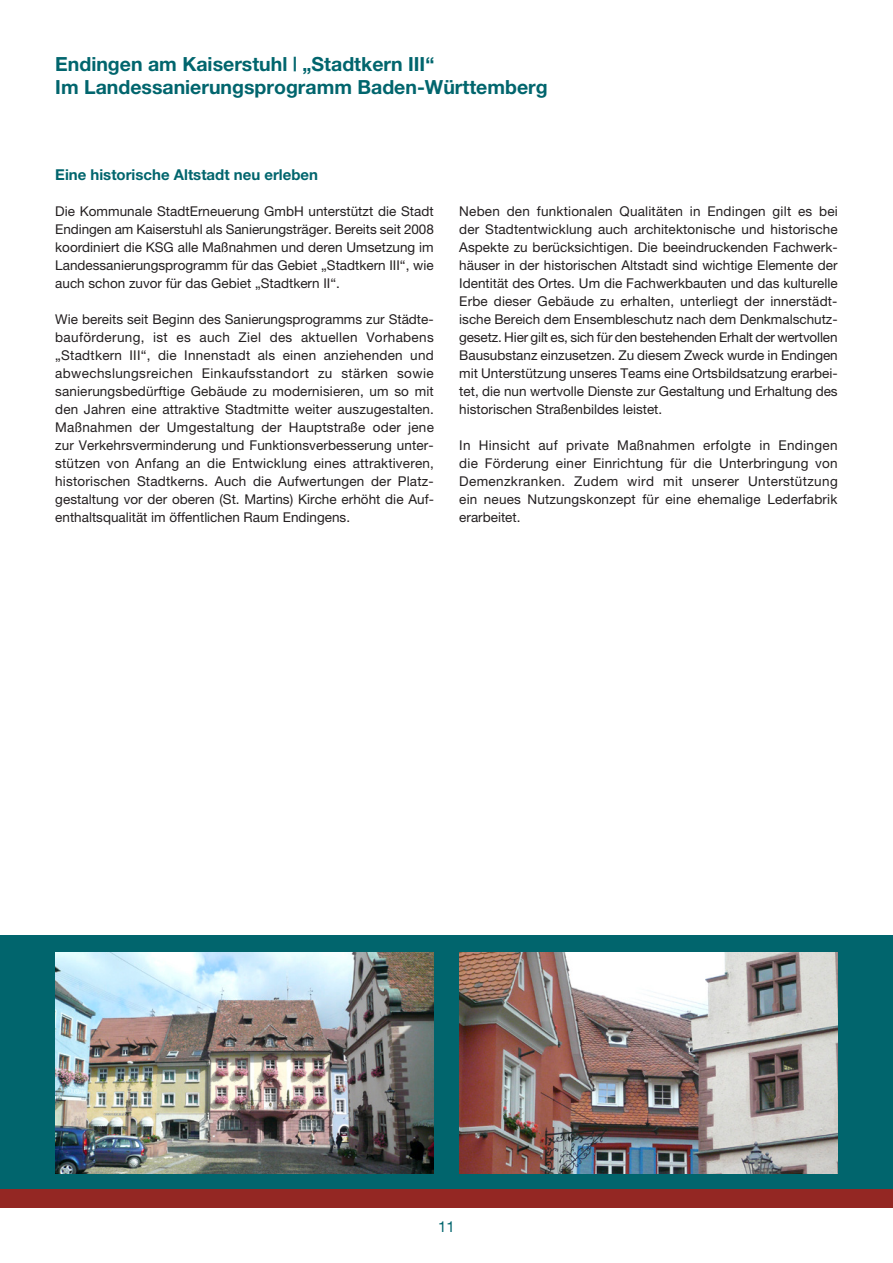
<style>
.page{position:relative;width:893px;height:1263px;background:#fff}
.page>*{position:absolute;margin:0;border:0;box-sizing:border-box;transform-origin:0 0}
.t1{font:700 19.5px/23.4px "Helvetica Neue";color:#01656d}
.t2{font:700 15px "Helvetica Neue";color:#01656d}
.t3{font:15px "Helvetica Neue";color:#01656d}
.t4{font:13.5px/18px "Helvetica Neue";color:#231f20;text-align:justify}
</style>
<div class="page">
<div style="left:0;top:1186px;width:893px;height:22px;background:#942723"></div>
<div style="left:0;top:935px;width:893px;height:253px;background:#01656d"></div>
<img style="left:55px;top:952px;width:379px;height:222px">
<img style="left:459px;top:952px;width:379px;height:222px">
<h1 class="t1" style="left:55px;top:51px;width:494px">Endingen am Kaiserstuhl | „Stadtkern III“<br>Im Landessanierungsprogramm Baden-Württemberg</h1>
<p class="t2" style="left:55px;top:165px;width:264px">Eine historische Altstadt neu erleben</p>
<p class="t4" style="left:55px;top:202px;width:380px">Die Kommunale StadtErneuerung GmbH unterstützt die Stadt Endingen am Kaiserstuhl als Sanierungsträger. Bereits seit 2008 koordiniert die KSG alle Maßnahmen und deren Umsetzung im Landessanierungsprogramm für das Gebiet „Stadtkern III“, wie auch schon zuvor für das Gebiet „Stadtkern II“.</p>
<p class="t4" style="left:55px;top:310px;width:380px">Wie bereits seit Beginn des Sanierungsprogramms zur Städte&shy;bauförderung, ist es auch Ziel des aktuellen Vorhabens „Stadtkern III“, die Innenstadt als einen anziehenden und abwechslungsreichen Einkaufsstandort zu stärken sowie sanierungsbedürftige Gebäude zu modernisieren, um so mit den Jahren eine attraktive Stadtmitte weiter auszugestalten.<br>Maßnahmen der Umgestaltung der Hauptstraße oder jene zur Verkehrsverminderung und Funktionsverbesserung unter&shy;stützen von Anfang an die Entwicklung eines attraktiveren, historischen Stadtkerns. Auch die Aufwertungen der Platz&shy;gestaltung vor der oberen (St. Martins) Kirche erhöht die Auf&shy;enthaltsqualität im öffentlichen Raum Endingens.</p>
<p class="t4" style="left:459px;top:202px;width:380px">Neben den funktionalen Qualitäten in Endingen gilt es bei der Stadtentwicklung auch architektonische und historische Aspekte zu berücksichtigen. Die beeindruckenden Fachwerk&shy;häuser in der historischen Altstadt sind wichtige Elemente der Identität des Ortes. Um die Fachwerkbauten und das kulturelle Erbe dieser Gebäude zu erhalten, unterliegt der innerstädt&shy;ische Bereich dem Ensembleschutz nach dem Denkmalschutz&shy;gesetz. Hier gilt es, sich für den bestehenden Erhalt der wertvollen Bausubstanz einzusetzen. Zu diesem Zweck wurde in Endingen mit Unterstützung unseres Teams eine Ortsbildsatzung erarbei&shy;tet, die nun wertvolle Dienste zur Gestaltung und Erhaltung des historischen Straßenbildes leistet.</p>
<p class="t4" style="left:459px;top:436px;width:380px">In Hinsicht auf private Maßnahmen erfolgte in Endingen die Förderung einer Einrichtung für die Unterbringung von Demenzkranken. Zudem wird mit unserer Unterstützung ein neues Nutzungskonzept für eine ehemalige Lederfabrik erarbeitet.</p>
<p class="t3" style="left:438px;top:1218px;width:18px">11</p>
</div>
